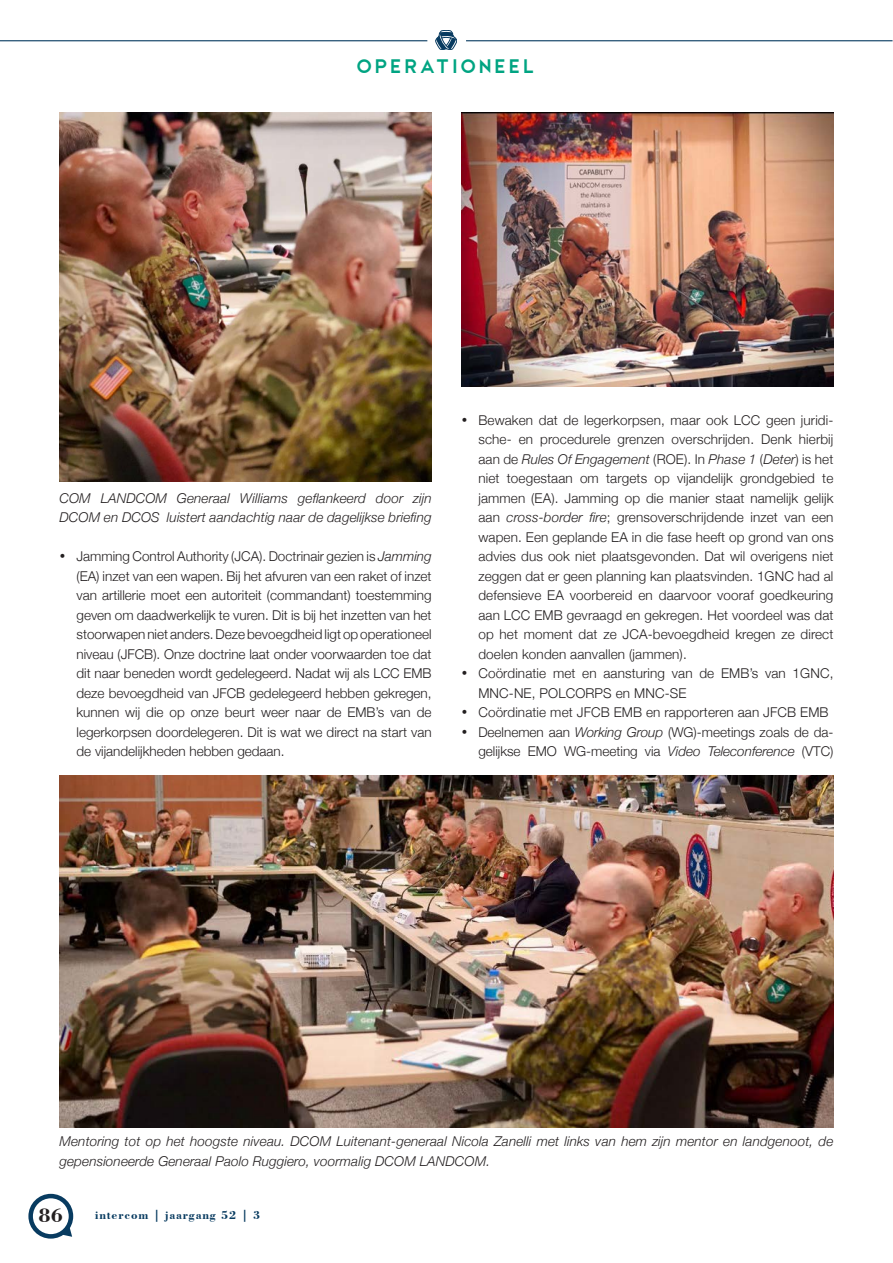
<style>
.page{position:relative;width:893px;height:1263px;background:#fff}
.page>*{position:absolute;margin:0;border:0;box-sizing:border-box;transform-origin:0 0}
.t1{font:700 20.1px "Bodoni BT";color:#231f20}
.t2{font:19.5px "CWG Sans";letter-spacing:.14em;color:#00a482}
.List_Paragraph{font:300 13.5px/19.5px "Helvetica Neue";letter-spacing:.01em;color:#231f20;text-align:justify}
.t3{font:italic 300 13.5px/19.5px "Helvetica Neue";letter-spacing:.01em;color:#231f20}
.t4{font:700 12px "Bodoni BT";letter-spacing:.07em;color:#083b60}
.s1{font-style:italic}
</style>
<div class="page">
<img style="left:60px;top:776px;width:773px;height:351px">
<img style="left:60px;top:112px;width:372px;height:370px">
<img style="left:461px;top:112px;width:372px;height:274px">
<div style="left:28px;top:1194px;width:45px;height:44px;border:4px solid #083b60;border-radius:50%"></div>
<svg style="left:60px;top:1225px;width:12px;height:12px"></svg>
<svg style="left:435px;top:30px;width:22px;height:20px"></svg>
<hr style="left:0;top:40px;width:427px;height:1px;background:#083b60">
<hr style="left:466px;top:40px;width:426px;height:1px;background:#083b60">
<p class="t2" style="left:357px;top:56px;width:179px">OPERATIONEEL</p>
<p class="t3" style="left:60px;top:487px;width:374px">COM LANDCOM Generaal Williams geflankeerd door zijn<br>DCOM en DCOS luistert aandachtig naar de dagelijkse briefing</p>
<p class="List_Paragraph" style="left:77px;top:545px;width:357px;text-indent:-17px">• Jamming Control Authority (JCA). Doctrinair gezien is <span class="s1">Jamming </span>(EA) inzet van een wapen. Bij het afvuren van een raket of inzet van artillerie moet een autoriteit (commandant) toestemming geven om daadwerkelijk te vuren. Dit is bij het inzetten van het stoorwapen niet anders. Deze bevoegdheid ligt op operationeel niveau (JFCB). Onze doctrine laat onder voorwaarden toe dat dit naar beneden wordt gedelegeerd. Nadat wij als LCC EMB deze bevoegdheid van JFCB gedelegeerd hebben gekregen, kunnen wij die op onze beurt weer naar de EMB’s van de legerkorpsen doordelegeren. Dit is wat we direct na start van de vijandelijkheden hebben gedaan.</p>
<p class="List_Paragraph" style="left:478px;top:409px;width:357px;text-indent:-17px">• Bewaken dat de legerkorpsen, maar ook LCC geen juridi&shy;sche- en procedurele grenzen overschrijden. Denk hierbij aan de <span class="s1">Rules Of Engagement</span> (ROE). In <span class="s1">Phase 1</span> (<span class="s1">Deter</span>) is het niet toegestaan om targets op vijandelijk grondgebied te jammen (EA). Jamming op die manier staat namelijk gelijk aan <span class="s1">cross-border fire</span>; grensoverschrijdende inzet van een wapen. Een geplande EA in die fase heeft op grond van ons advies dus ook niet plaatsgevonden. Dat wil overigens niet zeggen dat er geen planning kan plaatsvinden. 1GNC had al defensieve EA voorbereid en daarvoor vooraf goedkeuring aan LCC EMB gevraagd en gekregen. Het voordeel was dat op het moment dat ze JCA-bevoegdheid kregen ze direct doelen konden aanvallen (jammen).</p>
<p class="List_Paragraph" style="left:478px;top:662px;width:357px;text-indent:-17px">• Coördinatie met en aansturing van de EMB’s van 1GNC,<br>MNC-NE, POLCORPS en MNC-SE</p>
<p class="List_Paragraph" style="left:461px;top:701px;width:369px">• Coördinatie met JFCB EMB en rapporteren aan JFCB EMB</p>
<p class="List_Paragraph" style="left:461px;top:721px;width:374px;text-align:right">• Deelnemen aan <span class="s1">Working Group</span> (WG)-meetings zoals de da&shy;gelijkse EMO WG-meeting via <span class="s1">Video Teleconference</span> (VTC)</p>
<p class="t3" style="left:60px;top:1131px;width:775px">Mentoring tot op het hoogste niveau. DCOM Luitenant-generaal Nicola Zanelli met links van hem zijn mentor en landgenoot, de gepensioneerde Generaal Paolo Ruggiero, voormalig DCOM LANDCOM.</p>
<h1 class="t1" style="left:39px;top:1203px;width:26px">86</h1>
<p class="t4" style="left:95px;top:1208px;width:167px">intercom | jaargang 52 | 3</p>
</div>
